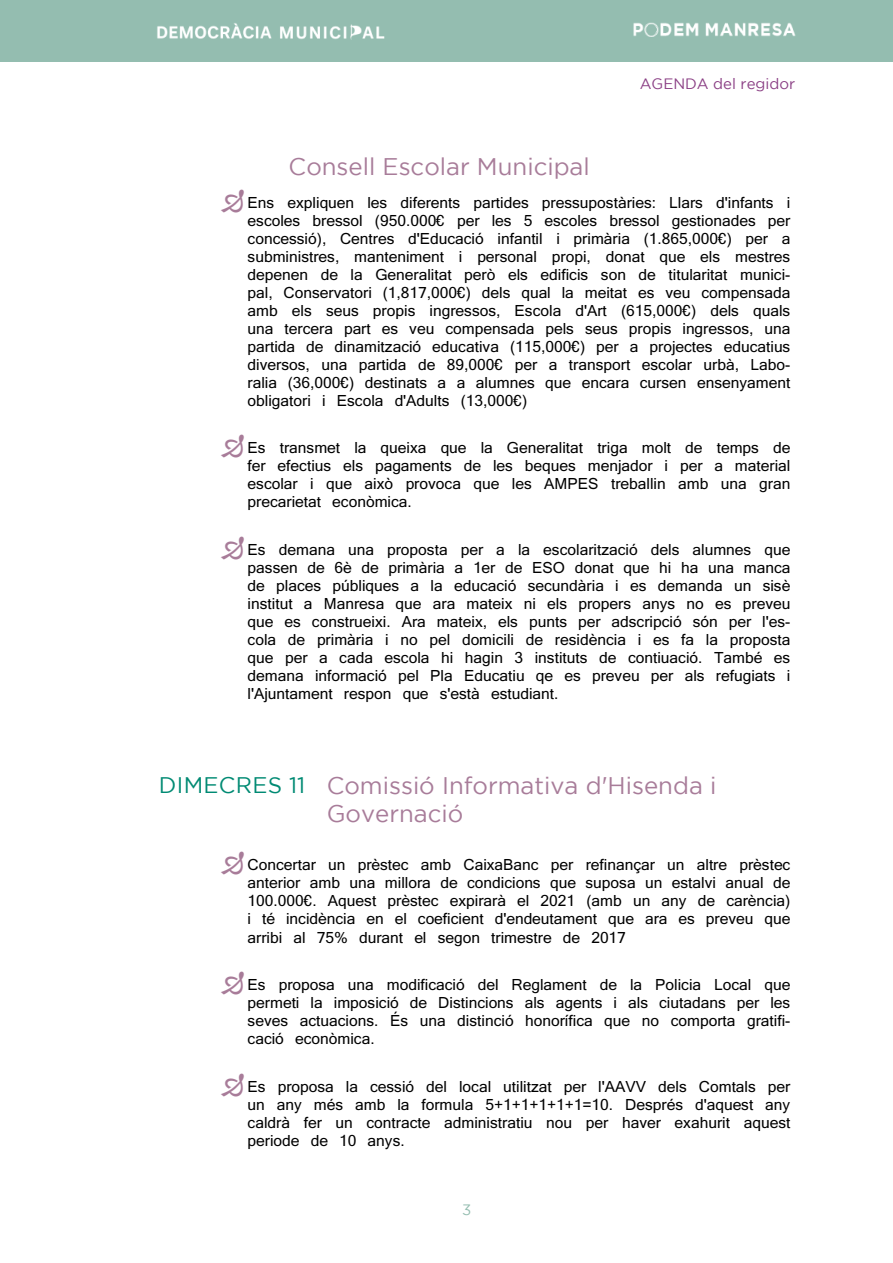
<style>
.page{position:relative;width:893px;height:1263px;background:#fff}
.page>*{position:absolute;margin:0;border:0;box-sizing:border-box;transform-origin:0 0}
.t1{font:24px/28.8px "Gotham";color:#a87c99}
.t2{font:22.5px "Gotham";letter-spacing:.015em;color:#008a73}
.t3{font:15px/18px "Kartika";color:#000;text-align:justify}
.t4{font:15px "Gotham";color:#8b4085}
.t5{font:15px "Gotham";color:#94bdb0}
</style>
<div class="page">
<div style="left:0;top:0;width:893px;height:62px;background:#94bdb0"></div>
<img style="left:157px;top:23px;width:228px;height:17px">
<img style="left:633px;top:23px;width:162px;height:13px">
<p class="t4" style="left:640px;top:75px;width:157px">AGENDA del regidor</p>
<p class="t1" style="left:289px;top:152px;width:303px">Consell Escolar Municipal</p>
<p class="t3" style="left:248px;top:195px;width:544px">Ens expliquen les diferents partides pressupostàries: Llars d'infants i escoles bressol (950.000€ per les 5 escoles bressol gestionades per concessió), Centres d'Educació infantil i primària (1.865,000€) per a subministres, manteniment i personal propi, donat que els mestres depenen de la Generalitat però els edificis son de titularitat munici&shy;pal, Conservatori (1,817,000€) dels qual la meitat es veu compensada amb els seus propis ingressos, Escola d'Art (615,000€) dels quals una tercera part es veu compensada pels seus propis ingressos, una partida de dinamització educativa (115,000€) per a projectes educatius diversos, una partida de 89,000€ per a transport escolar urbà, Labo&shy;ralia (36,000€) destinats a a alumnes que encara cursen ensenyament obligatori i Escola d'Adults (13,000€)</p>
<p class="t3" style="left:248px;top:440px;width:544px">Es transmet la queixa que la Generalitat triga molt de temps de fer efectius els pagaments de les beques menjador i per a material escolar i que això provoca que les AMPES treballin amb una gran precarietat econòmica.</p>
<p class="t3" style="left:248px;top:542px;width:544px">Es demana una proposta per a la escolarització dels alumnes que passen de 6è de primària a 1er de ESO donat que hi ha una manca de places públiques a la educació secundària i es demanda un sisè institut a Manresa que ara mateix ni els propers anys no es preveu que es construeixi. Ara mateix, els punts per adscripció són per l'es&shy;cola de primària i no pel domicili de residència i es fa la proposta que per a cada escola hi hagin 3 instituts de contiuació. També es demana informació pel Pla Educatiu qe es preveu per als refugiats i l'Ajuntament respon que s'està estudiant.</p>
<p class="t2" style="left:159px;top:772px;width:148px">DIMECRES 11</p>
<p class="t1" style="left:327px;top:770px;width:391px">Comissió Informativa d'Hisenda i<br>Governació</p>
<p class="t3" style="left:248px;top:857px;width:544px">Concertar un prèstec amb CaixaBanc per refinançar un altre prèstec anterior amb una millora de condicions que suposa un estalvi anual de 100.000€. Aquest prèstec expirarà el 2021 (amb un any de carència) i té incidència en el coeficient d'endeutament que ara es preveu que arribi al 75% durant el segon trimestre de 2017</p>
<p class="t3" style="left:248px;top:977px;width:544px">Es proposa una modificació del Reglament de la Policia Local que permeti la imposició de Distincions als agents i als ciutadans per les seves actuacions. És una distinció honorífica que no comporta gratifi&shy;cació econòmica.</p>
<p class="t3" style="left:248px;top:1079px;width:544px">Es proposa la cessió del local utilitzat per l'AAVV dels Comtals per un any més amb la formula 5+1+1+1+1+1=10. Després d'aquest any caldrà fer un contracte administratiu nou per haver exahurit aquest periode de 10 anys.</p>
<p class="t5" style="left:462px;top:1202px;width:11px">3</p>
</div>
